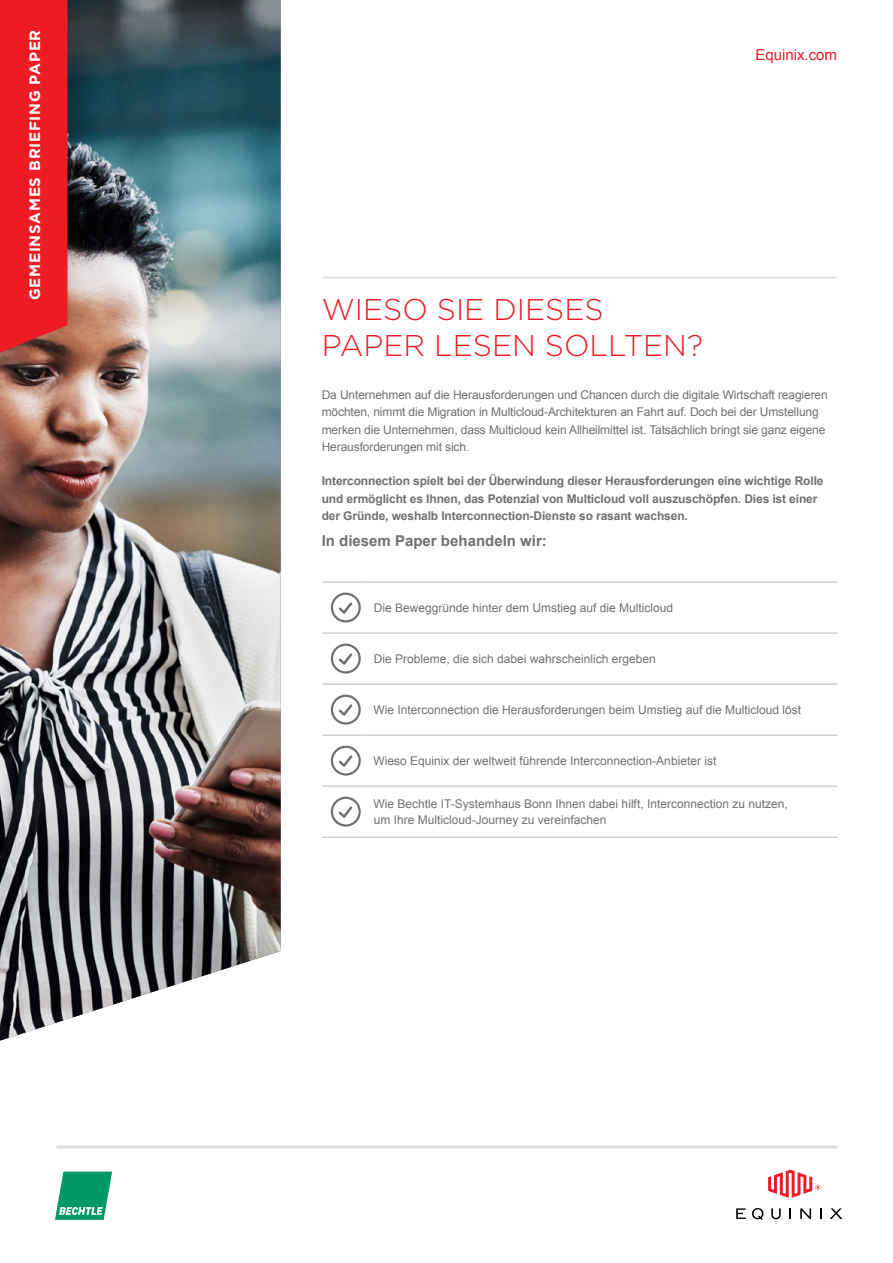
<style>
.page{position:relative;width:893px;height:1263px;background:#fff}
.page>*{position:absolute;margin:0;border:0;box-sizing:border-box;transform-origin:0 0}
.t1{font:300 30px/36px "Gotham HTF";color:#ed1c24}
.t2{font:700 15px "Arial";color:#707073}
.t3{font:700 15px "Gotham";letter-spacing:.05em;color:#fff}
.t4{font:15px "Arial";color:#ed1c24}
.t5{font:12px/17.2px "Arial";color:#707073}
.t6{font:700 12px/17.2px "Arial";letter-spacing:-.01em;color:#707073}
</style>
<div class="page">
<img style="left:0;top:0;width:281px;height:1040px">
<div style="left:0;top:0;width:68px;height:352px;background:#ed1c24"></div>
<hr style="left:58px;top:1145px;width:778px;height:3px;background:#dcddde">
<svg style="left:736px;top:1208px;width:10px;height:11px"></svg>
<svg style="left:771px;top:1208px;width:10px;height:11px"></svg>
<svg style="left:789px;top:1208px;width:2px;height:11px"></svg>
<svg style="left:800px;top:1208px;width:11px;height:11px"></svg>
<svg style="left:820px;top:1208px;width:2px;height:11px"></svg>
<svg style="left:830px;top:1208px;width:12px;height:11px"></svg>
<svg style="left:752px;top:1208px;width:11px;height:12px"></svg>
<svg style="left:768px;top:1170px;width:52px;height:28px"></svg>
<svg style="left:55px;top:1171px;width:57px;height:49px"></svg>
<hr style="left:322px;top:582px;width:42px;height:1px;background:#b8b8b9">
<hr style="left:364px;top:582px;width:473px;height:1px;background:#b8b8b9">
<hr style="left:322px;top:633px;width:42px;height:1px;background:#b8b8b9">
<hr style="left:364px;top:633px;width:473px;height:1px;background:#b8b8b9">
<hr style="left:322px;top:684px;width:42px;height:1px;background:#b8b8b9">
<hr style="left:364px;top:684px;width:473px;height:1px;background:#b8b8b9">
<hr style="left:322px;top:735px;width:42px;height:1px;background:#b8b8b9">
<hr style="left:364px;top:735px;width:473px;height:1px;background:#b8b8b9">
<hr style="left:322px;top:786px;width:42px;height:1px;background:#b8b8b9">
<hr style="left:364px;top:786px;width:473px;height:1px;background:#b8b8b9">
<hr style="left:322px;top:837px;width:42px;height:1px;background:#b8b8b9">
<hr style="left:364px;top:837px;width:473px;height:1px;background:#b8b8b9">
<svg style="left:331px;top:593px;width:30px;height:29px"></svg>
<svg style="left:331px;top:644px;width:30px;height:29px"></svg>
<svg style="left:331px;top:695px;width:30px;height:29px"></svg>
<svg style="left:331px;top:746px;width:30px;height:30px"></svg>
<svg style="left:331px;top:797px;width:30px;height:30px"></svg>
<hr style="left:323px;top:277px;width:513px;height:1px;background:#dcddde">
<p class="t3" style="left:25px;top:300px;width:272px;rotate:-90deg">GEMEINSAMES BRIEFING PAPER</p>
<p class="t4" style="left:755px;top:45px;width:83px">Equinix.com</p>
<p class="t1" style="left:322px;top:291px;width:383px">WIESO SIE DIESES<br>PAPER LESEN SOLLTEN?</p>
<p class="t5" style="left:322px;top:386px;width:507px">Da Unternehmen auf die Herausforderungen und Chancen durch die digitale Wirtschaft reagieren möchten, nimmt die Migration in Multicloud-Architekturen an Fahrt auf. Doch bei der Umstellung merken die Unternehmen, dass Multicloud kein Allheilmittel ist. Tatsächlich bringt sie ganz eigene Herausforderungen mit sich.</p>
<p class="t6" style="left:322px;top:473px;width:503px">Interconnection spielt bei der Überwindung dieser Herausforderungen eine wichtige Rolle und ermöglicht es Ihnen, das Potenzial von Multicloud voll auszuschöpfen. Dies ist einer der Gründe, weshalb Interconnection-Dienste so rasant wachsen.</p>
<p class="t2" style="left:322px;top:531px;width:227px">In diesem Paper behandeln wir:</p>
<p class="t5" style="left:374px;top:599px;width:301px">Die Beweggründe hinter dem Umstieg auf die Multicloud</p>
<p class="t5" style="left:374px;top:650px;width:284px">Die Probleme, die sich dabei wahrscheinlich ergeben</p>
<p class="t5" style="left:373px;top:701px;width:429px">Wie Interconnection die Herausforderungen beim Umstieg auf die Multicloud löst</p>
<p class="t5" style="left:373px;top:752px;width:344px">Wieso Equinix der weltweit führende Interconnection-Anbieter ist</p>
<p class="t5" style="left:373px;top:795px;width:416px;line-height:16.5px">Wie Bechtle IT-Systemhaus Bonn Ihnen dabei hilft, Interconnection zu nutzen, um Ihre Multicloud-Journey zu vereinfachen</p>
</div>
